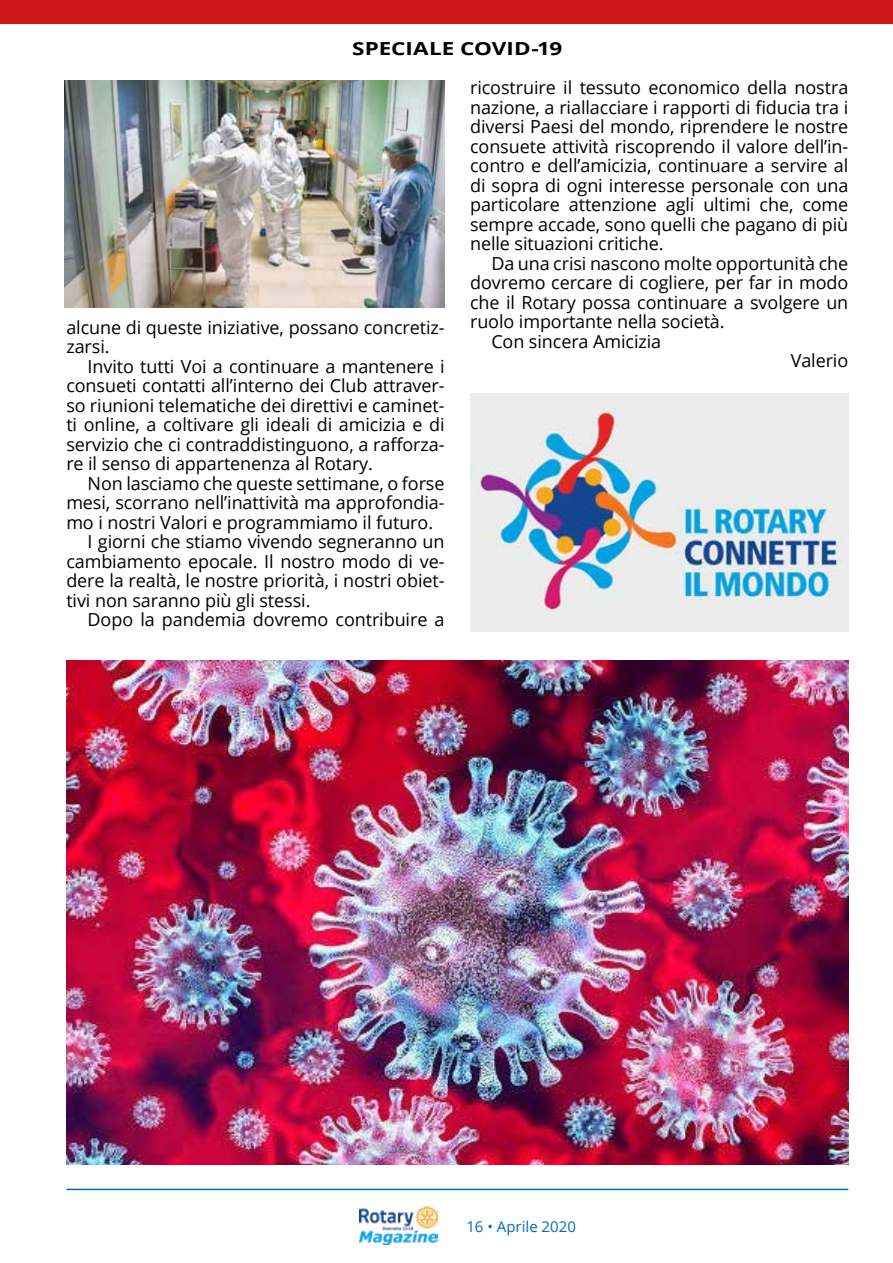
<style>
.page{position:relative;width:893px;height:1263px;background:#fff}
.page>*{position:absolute;margin:0;border:0;box-sizing:border-box;transform-origin:0 0}
.t1{font:18px "Open Sans";letter-spacing:-.005em;color:#000}
.t2{font:700 18px "Open Sans";letter-spacing:-.005em;color:#000;scale:1.25 1}
.t3{font:15px "Open Sans";color:#006db8}
</style>
<div class="page">
<img style="left:359px;top:1206px;width:78px;height:39px">
<hr style="left:66px;top:1189px;width:782px;height:1px;background:#006db8">
<div style="left:0;top:0;width:893px;height:23px;background:#cd171a"></div>
<img style="left:64px;top:80px;width:381px;height:227px">
<img style="left:66px;top:661px;width:782px;height:503px">
<img style="left:470px;top:393px;width:378px;height:238px">
<p class="t2" style="left:352px;top:36px;width:170px">SPECIALE COVID-19</p>
<p class="t1" style="left:66px;top:315px;width:380px">alcune di queste iniziative, possano concretiz-</p>
<p class="t1" style="left:66px;top:334px;width:45px">zarsi.</p>
<p class="t1" style="left:88px;top:354px;width:358px">Invito tutti Voi a continuare a mantenere i</p>
<p class="t1" style="left:66px;top:373px;width:380px">consueti contatti all’interno dei Club attraver-</p>
<p class="t1" style="left:66px;top:393px;width:380px">so riunioni telematiche dei direttivi e caminet-</p>
<p class="t1" style="left:66px;top:412px;width:380px">ti online, a coltivare gli ideali di amicizia e di</p>
<p class="t1" style="left:66px;top:432px;width:380px">servizio che ci contraddistinguono, a rafforza-</p>
<p class="t1" style="left:66px;top:451px;width:308px">re il senso di appartenenza al Rotary.</p>
<p class="t1" style="left:88px;top:471px;width:358px">Non lasciamo che queste settimane, o forse</p>
<p class="t1" style="left:66px;top:490px;width:380px">mesi, scorrano nell’inattività ma approfondia-</p>
<p class="t1" style="left:66px;top:510px;width:368px">mo i nostri Valori e programmiamo il futuro.</p>
<p class="t1" style="left:88px;top:529px;width:358px">I giorni che stiamo vivendo segneranno un</p>
<p class="t1" style="left:66px;top:549px;width:380px">cambiamento epocale. Il nostro modo di ve-</p>
<p class="t1" style="left:66px;top:568px;width:380px">dere la realtà, le nostre priorità, i nostri obiet-</p>
<p class="t1" style="left:66px;top:588px;width:246px">tivi non saranno più gli stessi.</p>
<p class="t1" style="left:88px;top:607px;width:358px">Dopo la pandemia dovremo contribuire a</p>
<p class="t1" style="left:470px;top:75px;width:380px">ricostruire il tessuto economico della nostra</p>
<p class="t1" style="left:470px;top:95px;width:380px">nazione, a riallacciare i rapporti di fiducia tra i</p>
<p class="t1" style="left:470px;top:114px;width:380px">diversi Paesi del mondo, riprendere le nostre</p>
<p class="t1" style="left:470px;top:134px;width:380px">consuete attività riscoprendo il valore dell’in-</p>
<p class="t1" style="left:470px;top:153px;width:380px">contro e dell’amicizia, continuare a servire al</p>
<p class="t1" style="left:470px;top:173px;width:380px">di sopra di ogni interesse personale con una</p>
<p class="t1" style="left:470px;top:192px;width:380px">particolare attenzione agli ultimi che, come</p>
<p class="t1" style="left:470px;top:212px;width:380px">sempre accade, sono quelli che pagano di più</p>
<p class="t1" style="left:470px;top:231px;width:195px">nelle situazioni critiche.</p>
<p class="t1" style="left:491px;top:251px;width:358px">Da una crisi nascono molte opportunità che</p>
<p class="t1" style="left:470px;top:270px;width:380px">dovremo cercare di cogliere, per far in modo</p>
<p class="t1" style="left:470px;top:290px;width:380px">che il Rotary possa continuare a svolgere un</p>
<p class="t1" style="left:470px;top:309px;width:256px">ruolo importante nella società.</p>
<p class="t1" style="left:491px;top:329px;width:171px">Con sincera Amicizia</p>
<p class="t1" style="left:791px;top:348px;width:59px">Valerio</p>
<p class="t3" style="left:466px;top:1216px;width:111px">16 • Aprile 2020</p>
</div>
